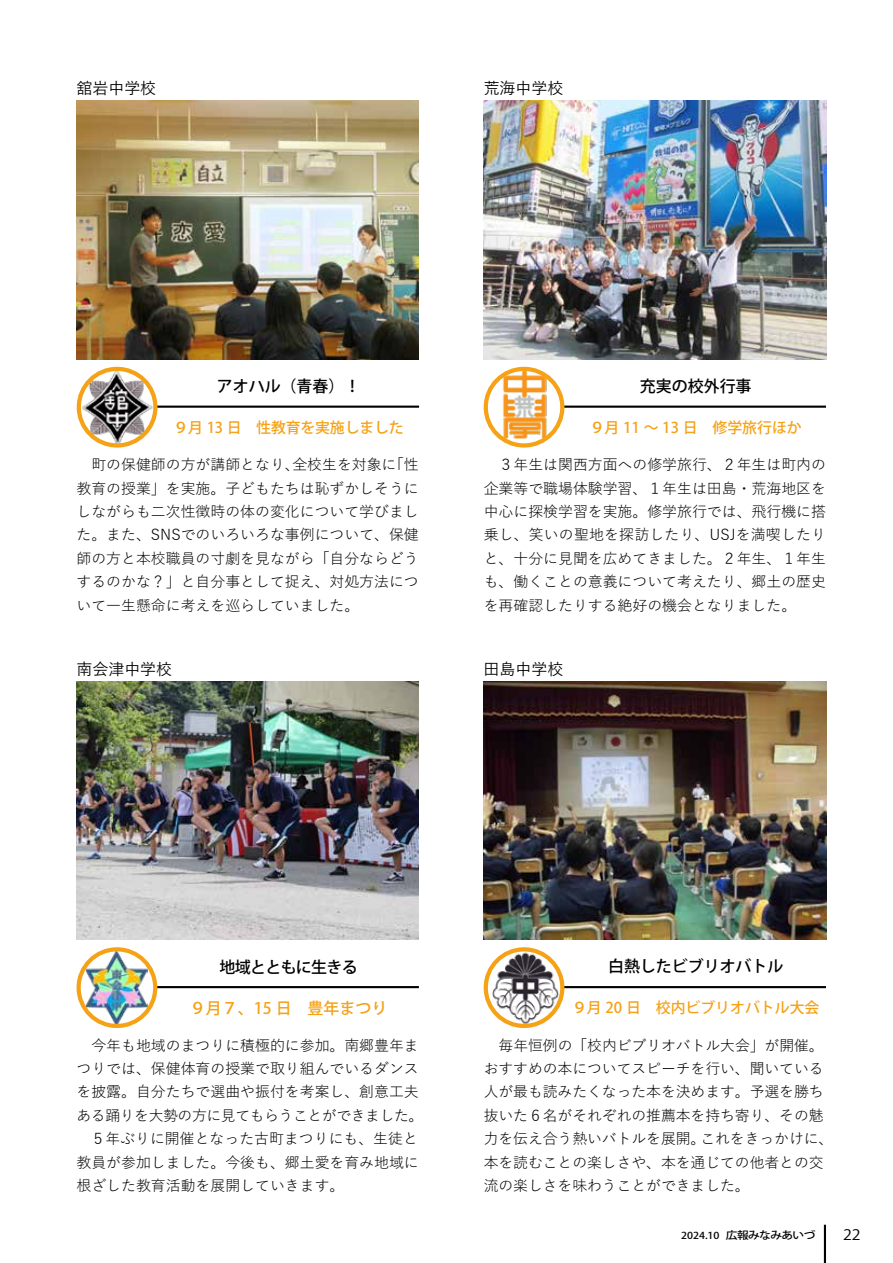
<style>
.page{position:relative;width:893px;height:1263px;background:#fff}
.page>*{position:absolute;margin:0;border:0;box-sizing:border-box;transform-origin:0 0}
.t1{font:500 15.9px "Koz Go Pro";color:#000}
.t2{font:500 15.9px "Yu Gothic";color:#000}
.t3{font:500 15.9px "Koz Go Pro";color:#f5a216}
.t4{font:500 15.9px "Koz Go Pro";letter-spacing:-.04em;color:#000}
.t5{font:14.85px/23.4px "Yu Gothic";color:#000}
.t6{font:500 14.85px "Koz Go Pro";color:#f5a216}
.t7{font:14.4px "Koz Go Pro";color:#000;scale:1.11 1}
.t8{font:500 10.5px "Koz Go Pro";letter-spacing:-.05em;color:#000;scale:1.11 1}
.t9{font:500 9.6px "Koz Go Pro";color:#000;scale:1.11 1}
</style>
<div class="page">
<hr style="left:824px;top:1225px;width:2px;height:38px;background:#000">
<hr style="left:562px;top:986px;width:263px;height:2px;background:#000">
<img style="left:484px;top:681px;width:342px;height:259px">
<img style="left:491px;top:949px;width:70px;height:77px">
<div style="left:484px;top:947px;width:80px;height:81px;border:4px solid #f5a216;border-radius:50%"></div>
<hr style="left:157px;top:406px;width:261px;height:2px;background:#000">
<img style="left:77px;top:101px;width:342px;height:258px">
<img style="left:79px;top:369px;width:76px;height:76px">
<div style="left:77px;top:367px;width:80px;height:81px;border:4px solid #f5a216;border-radius:50%"></div>
<hr style="left:155px;top:986px;width:263px;height:2px;background:#000">
<img style="left:77px;top:681px;width:342px;height:259px">
<img style="left:86px;top:950px;width:62px;height:75px">
<div style="left:77px;top:947px;width:80px;height:81px;border:4px solid #f5a216;border-radius:50%"></div>
<hr style="left:563px;top:406px;width:262px;height:2px;background:#000">
<img style="left:498px;top:369px;width:52px;height:70px">
<div style="left:484px;top:367px;width:80px;height:81px;border:4px solid #f5a216;border-radius:50%"></div>
<img style="left:484px;top:101px;width:342px;height:258px">
<p class="t2" style="left:77px;top:74px;width:81px">舘岩中学校</p>
<p class="t2" style="left:484px;top:74px;width:81px">荒海中学校</p>
<p class="t1" style="left:217px;top:376px;width:145px">アオハル（青春(!</p>
<p class="t1" style="left:640px;top:376px;width:113px">充実の校外行事</p>
<p class="t6" style="left:173px;top:418px;width:232px">９月 13 日　性教育を実施しました</p>
<p class="t6" style="left:590px;top:418px;width:214px">９月 11 ～ 13 日　修学旅行ほか</p>
<p class="t5" style="left:389px;top:451px;width:31px">「性</p>
<p class="t5" style="left:292px;top:451px;width:106px">全校生を対象に</p>
<p class="t5" style="left:77px;top:451px;width:344px">　町の保健師の方が講師となり、<br>教育の授業」を実施。子どもたちは恥ずかしそうにしながらも二次性徴時の体の変化について学びました。また、SNSでのいろいろな事例について、保健師の方と本校職員の寸劇を見ながら「自分ならどうするのかな？」と自分事として捉え、対処方法について一生懸命に考えを巡らしていました。</p>
<p class="t5" style="left:484px;top:451px;width:344px;text-align:justify">　３年生は関西方面への修学旅行、２年生は町内の企業等で職場体験学習、１年生は田島・荒海地区を中心に探検学習を実施。修学旅行では、飛行機に搭乗し、笑いの聖地を探訪したり、USJを満喫したりと、十分に見聞を広めてきました。２年生、１年生も、働くことの意義について考えたり、郷土の歴史を再確認したりする絶好の機会となりました。</p>
<p class="t2" style="left:77px;top:654px;width:97px">南会津中学校</p>
<p class="t2" style="left:484px;top:654px;width:81px">田島中学校</p>
<p class="t4" style="left:219px;top:957px;width:140px">地域とともに生きる</p>
<p class="t1" style="left:608px;top:956px;width:177px">白熱したビブリオバトル</p>
<p class="t3" style="left:190px;top:997px;width:199px">９月７、15 日　豊年まつり</p>
<p class="t6" style="left:572px;top:998px;width:249px">９月 20 日　校内ビブリオバトル大会</p>
<p class="t5" style="left:77px;top:1032px;width:348px">　今年も地域のまつりに積極的に参加。南郷豊年まつりでは、保健体育の授業で取り組んでいるダンスを披露。自分たちで選曲や振付を考案し、創意工夫ある踊りを大勢の方に見てもらうことができました。　５年ぶりに開催となった古町まつりにも、生徒と教員が参加しました。今後も、郷土愛を育み地域に根ざした教育活動を展開していきます。</p>
<p class="t5" style="left:484px;top:1032px;width:342px">　毎年恒例の「校内ビブリオバトル大会」が開催。</p>
<p class="t5" style="left:484px;top:1055px;width:341px">おすすめの本についてスピーチを行い、聞いている</p>
<p class="t5" style="left:484px;top:1078px;width:341px">人が最も読みたくなった本を決めます。予選を勝ち</p>
<p class="t5" style="left:484px;top:1102px;width:341px">抜いた６名がそれぞれの推薦本を持ち寄り、その魅</p>
<p class="t5" style="left:700px;top:1125px;width:135px">これをきっかけに、</p>
<p class="t5" style="left:484px;top:1125px;width:341px">力を伝え合う熱いバトルを展開。<br>本を読むことの楽しさや、本を通じての他者との交流の楽しさを味わうことができました。</p>
<p class="t8" style="left:726px;top:1228px;width:82px">広報みなみあいづ</p>
<p class="t9" style="left:681px;top:1229px;width:36px">2024.10</p>
<p class="t7" style="left:843px;top:1226px;width:17px">22</p>
</div>
